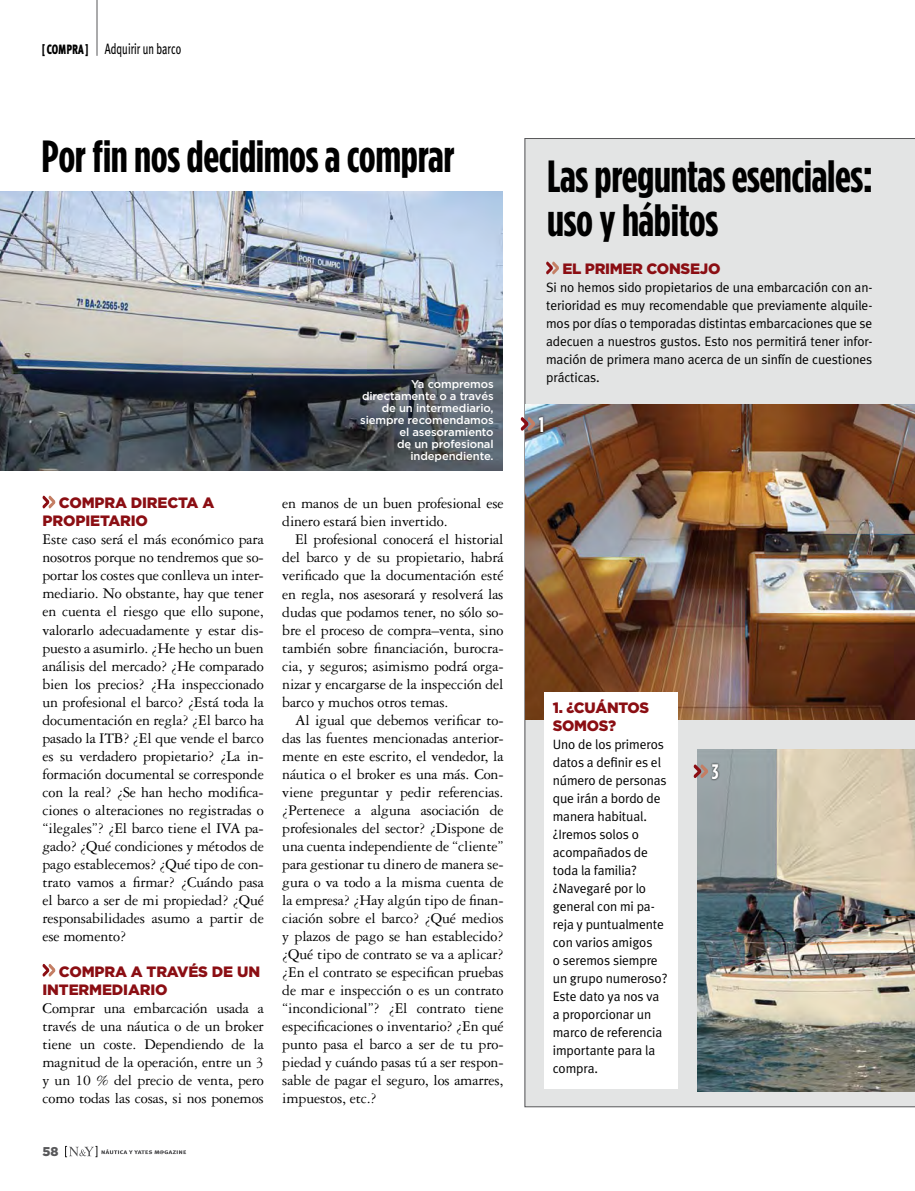
<style>
.page{position:relative;width:915px;height:1191px;background:#fff}
.page>*{position:absolute;margin:0;border:0;box-sizing:border-box;transform-origin:0 0}
.t1{font:700 45px "Gotham Condensed";letter-spacing:-.01em;color:#000}
.t2{font:700 21px "Gotham Condensed";color:#fff}
.t3{font:15.75px/18px "Ericsson Roman";letter-spacing:-.01em;color:#000;text-align:justify}
.t4{font:900 15px/18px "Gotham";letter-spacing:-.01em;color:#8b0e13}
.t5{font:15px "Meta Plus";color:#000;scale:.7 1}
.t6{font:13.5px/18px "Meta Plus Normal";letter-spacing:-.01em;color:#000;text-align:justify}
.t7{font:900 12.75px "Gotham";color:#58585a}
.t8{font:500 11.25px/12px "Gotham";letter-spacing:-.01em;color:#fff;text-align:right}
.s1{font-weight:900;font-size:13.5px}
</style>
<div class="page">
<hr style="left:97px;top:0;width:1px;height:56px;background:#58585a">
<svg style="left:65px;top:1145px;width:121px;height:12px"></svg>
<div style="left:524px;top:138px;width:390px;height:969px;background:#e3e4e4"></div>
<img style="left:525px;top:404px;width:389px;height:315px">
<img style="left:697px;top:749px;width:217px;height:342px">
<svg style="left:545px;top:261px;width:13px;height:14px"></svg>
<div style="left:544px;top:692px;width:133px;height:397px;background:#fff"></div>
<svg style="left:42px;top:495px;width:13px;height:14px"></svg>
<svg style="left:42px;top:963px;width:13px;height:14px"></svg>
<img style="left:0;top:191px;width:502px;height:280px">
<div style="left:537px;top:415px;width:8px;height:18px;background:#000;opacity:.9"></div>
<svg style="left:520px;top:416px;width:15px;height:15px"></svg>
<div style="left:709px;top:762px;width:11px;height:19px;background:#000;opacity:.9"></div>
<svg style="left:693px;top:764px;width:14px;height:14px"></svg>
<p class="t5" style="left:43px;top:40px;width:200px"><span class="s1">[ COMPRA ]</span> Adquirir un barco</p>
<p class="t1" style="left:41px;top:131px;width:414px">Por fin nos decidimos a comprar</p>
<p class="t4" style="left:43px;top:494px;width:173px;text-indent:16px">COMPRA DIRECTA A<br>PROPIETARIO</p>
<p class="t3" style="left:43px;top:531px;width:223px">Este caso será el más económico para nosotros porque no tendremos que so&shy;portar los costes que conlleva un inter&shy;mediario. No obstante, hay que tener en cuenta el riesgo que ello supone, valorarlo adecuadamente y estar dis&shy;puesto a asumirlo. ¿He hecho un buen análisis del mercado? ¿He comparado bien los precios? ¿Ha inspeccionado un profesional el barco? ¿Está toda la documentación en regla? ¿El barco ha pasado la ITB? ¿El que vende el barco es su verdadero propietario? ¿La in&shy;formación documental se corresponde con la real? ¿Se han hecho modifica&shy;ciones o alteraciones no registradas o “ilegales”? ¿El barco tiene el IVA pa&shy;gado? ¿Qué condiciones y métodos de pago establecemos? ¿Qué tipo de con&shy;trato vamos a firmar? ¿Cuándo pasa el barco a ser de mi propiedad? ¿Qué responsabilidades asumo a partir de ese momento?</p>
<p class="t4" style="left:43px;top:962px;width:219px;text-indent:16px">COMPRA A TRAVÉS DE UN<br>INTERMEDIARIO</p>
<p class="t3" style="left:43px;top:999px;width:223px">Comprar una embarcación usada a través de una náutica o de un broker tiene un coste. Dependiendo de la magnitud de la operación, entre un 3 y un 10 % del precio de venta, pero como todas las cosas, si nos ponemos</p>
<p class="t7" style="left:43px;top:1144px;width:18px">58</p>
<p class="t8" style="left:360px;top:378px;width:135px">Ya compremos directamente o a través de un intermediario, siempre recomendamos el asesoramiento<br>de un profesional independiente.</p>
<p class="t3" style="left:282px;top:495px;width:223px">en manos de un buen profesional ese dinero estará bien invertido.</p>
<p class="t3" style="left:282px;top:531px;width:223px;text-indent:13px">El profesional conocerá el historial del barco y de su propietario, habrá verificado que la documentación esté en regla, nos asesorará y resolverá las dudas que podamos tener, no sólo so&shy;bre el proceso de compra–venta, sino también sobre financiación, burocra&shy;cia, y seguros; asimismo podrá orga&shy;nizar y encargarse de la inspección del barco y muchos otros temas.</p>
<p class="t3" style="left:282px;top:711px;width:223px;text-indent:13px">Al igual que debemos verificar to&shy;das las fuentes mencionadas anterior&shy;mente en este escrito, el vendedor, la náutica o el broker es una más. Con&shy;viene preguntar y pedir referencias. ¿Pertenece a alguna asociación de profesionales del sector? ¿Dispone de una cuenta independiente de “cliente” para gestionar tu dinero de manera se&shy;gura o va todo a la misma cuenta de la empresa? ¿Hay algún tipo de finan&shy;ciación sobre el barco? ¿Qué medios y plazos de pago se han establecido? ¿Qué tipo de contrato se va a aplicar? ¿En el contrato se especifican pruebas de mar e inspección o es un contrato “incondicional”? ¿El contrato tiene especificaciones o inventario? ¿En qué punto pasa el barco a ser de tu pro&shy;piedad y cuándo pasas tú a ser respon&shy;sable de pagar el seguro, los amarres, impuestos, etc.?</p>
<p class="t1" style="left:547px;top:151px;width:327px">Las preguntas esenciales:</p>
<p class="t1" style="left:547px;top:195px;width:172px">uso y hábitos</p>
<p class="t4" style="left:562px;top:260px;width:159px">EL PRIMER CONSEJO</p>
<p class="t6" style="left:546px;top:278px;width:328px">Si no hemos sido propietarios de una embarcación con an&shy;terioridad es muy recomendable que previamente alquile&shy;mos por días o temporadas distintas embarcaciones que se adecuen a nuestros gustos. Esto nos permitirá tener infor&shy;mación de primera mano acerca de un sinfín de cuestiones prácticas.</p>
<p class="t2" style="left:538px;top:412px;width:7px">1</p>
<p class="t4" style="left:552px;top:698px;width:98px">1. ¿CUÁNTOS<br>SOMOS?</p>
<p class="t6" style="left:552px;top:735px;width:116px;text-align:left">Uno de los primeros datos a definir es el número de personas que irán a bordo de manera habitual. ¿Iremos solos o acompañados de toda la familia? ¿Navegaré por lo general con mi pa&shy;reja y puntualmente con varios amigos<br>o seremos siempre un grupo numeroso?<br>Este dato ya nos va a proporcionar un marco de referencia importante para la compra.</p>
<p class="t2" style="left:711px;top:760px;width:8px">3</p>
</div>
